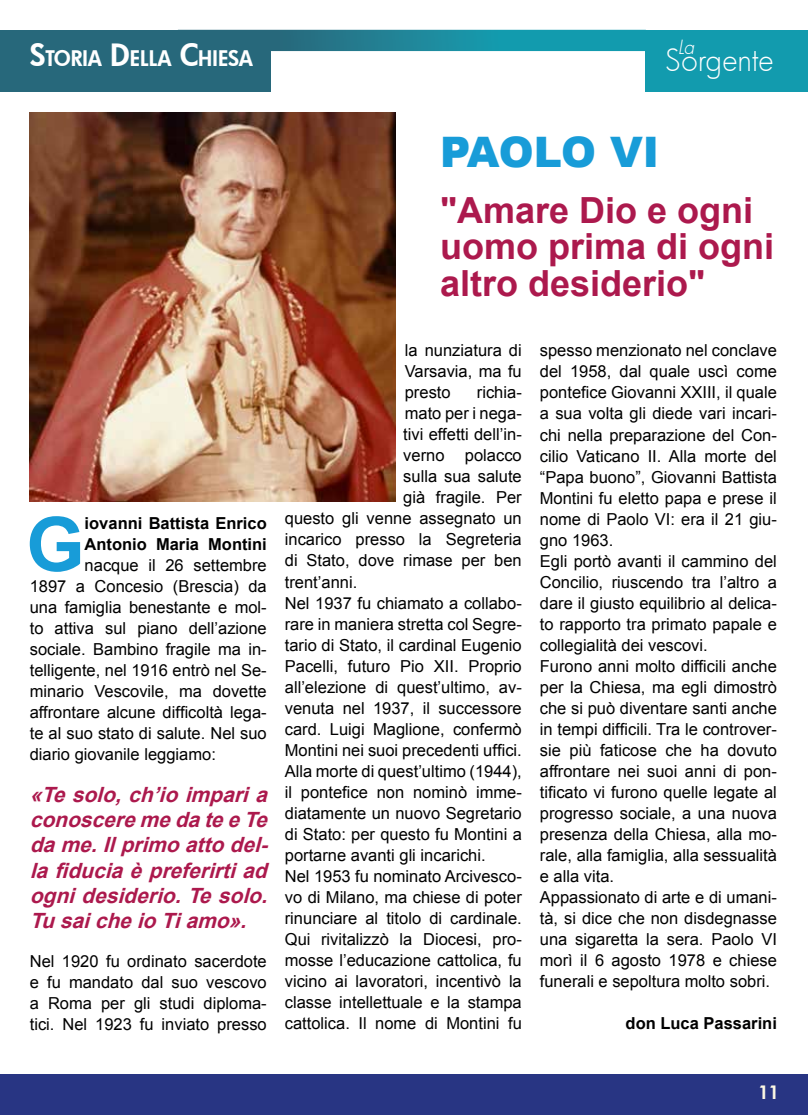
<style>
.page{position:relative;width:808px;height:1115px;background:#fff}
.page>*{position:absolute;margin:0;border:0;box-sizing:border-box;transform-origin:0 0}
.t1{font:700 75.15px "Arial";color:#189cd8}
.t2{font:900 42px "Arial";letter-spacing:-.015em;color:#189cd8}
.t3{font:700 36px/36px "Arial";color:#ac194d}
.t4{font:300 29.7px "Futura";letter-spacing:.005em;color:#fff}
.t5{font:italic 700 21px/25.2px "Arial";color:#ac194d;text-align:justify}
.t6{font:800 21px "Futura";color:#fff}
.t7{font:italic 300 19.05px "Futura";color:#fff}
.t8{font:800 18px "Futura";color:#fcf8e4}
.t9{font:16.5px/21px "Arial";color:#000001;text-align:justify}
.t10{font:700 16.5px/21px "Arial";color:#000001}
.s1{font-size:30px}
</style>
<div class="page">
<div style="left:646px;top:30px;width:162px;height:61px;background:#129bae"></div>
<div style="left:0;top:1074px;width:808px;height:40px;background:#283583"></div>
<svg style="left:271px;top:30px;width:375px;height:21px;background:#1a8b9e"></svg>
<div style="left:0;top:30px;width:271px;height:61px;background:#27687b"></div>
<img style="left:30px;top:112px;width:365px;height:389px">
<p class="t6" style="left:46px;top:44px;width:209px">TORIA <span class="s1">D</span>ELLA <span class="s1">C</span>HIESA</p>
<p class="t7" style="left:678px;top:34px;width:22px">La</p>
<h3 class="t4" style="left:665px;top:40px;width:110px">Sorgente</h3>
<h2 class="t2" style="left:440px;top:121px;width:220px">PAOLO VI</h2>
<h3 class="t3" style="left:440px;top:194px;width:336px">"Amare Dio e ogni uomo prima di ogni altro desiderio"</h3>
<h1 class="t1" style="left:26px;top:495px;width:60px">G</h1>
<p class="t10" style="left:85px;top:513px;width:184px">iovanni Battista Enrico<br>Antonio Maria Montini</p>
<p class="t9" style="left:30px;top:554px;width:239px;text-indent:55px">nacque il 26 settembre 1897 a Concesio (Brescia) da una famiglia benestante e mol&shy;to attiva sul piano dell’azione sociale. Bambino fragile ma in&shy;telligente, nel 1916 entrò nel Se&shy;minario Vescovile, ma dovette affrontare alcune difficoltà lega&shy;te al suo stato di salute. Nel suo diario giovanile leggiamo:</p>
<p class="t5" style="left:30px;top:782px;width:246px">«Tesolo,ch’ioimparia conosceremedateeTe dame.Ilprimoattodel&shy;lafiduciaèpreferirtiad ognidesiderio.Tesolo.<br>TusaicheioTiamo».</p>
<p class="t9" style="left:30px;top:950px;width:239px">Nel 1920 fu ordinato sacerdote e fu mandato dal suo vescovo a Roma per gli studi diploma&shy;tici. Nel 1923 fu inviato presso</p>
<p class="t9" style="left:405px;top:340px;width:118px">la nunziatura di Varsavia, ma fu presto</p>
<p class="t9" style="left:477px;top:382px;width:46px">richia-</p>
<p class="t9" style="left:405px;top:403px;width:119px">mato per i nega-</p>
<p class="t9" style="left:403px;top:424px;width:120px">tivi effetti dell’in-</p>
<p class="t9" style="left:403px;top:445px;width:120px">verno polacco</p>
<p class="t9" style="left:403px;top:466px;width:120px">sulla sua salute</p>
<p class="t9" style="left:403px;top:487px;width:120px">già fragile. Per</p>
<p class="t9" style="left:285px;top:508px;width:238px">questo gli venne assegnato un</p>
<p class="t9" style="left:285px;top:529px;width:238px">incarico presso la Segreteria</p>
<p class="t9" style="left:285px;top:550px;width:238px">di Stato, dove rimase per ben</p>
<p class="t9" style="left:285px;top:571px;width:74px">trent’anni.</p>
<p class="t9" style="left:285px;top:592px;width:238px">Nel 1937 fu chiamato a collabo-</p>
<p class="t9" style="left:285px;top:613px;width:238px">rare in maniera stretta col Segre-</p>
<p class="t9" style="left:285px;top:634px;width:238px">tario di Stato, il cardinal Eugenio</p>
<p class="t9" style="left:285px;top:655px;width:238px">Pacelli, futuro Pio XII. Proprio</p>
<p class="t9" style="left:285px;top:676px;width:238px">all’elezione di quest’ultimo, av-</p>
<p class="t9" style="left:285px;top:697px;width:238px">venuta nel 1937, il successore</p>
<p class="t9" style="left:285px;top:718px;width:238px">card. Luigi Maglione, confermò</p>
<p class="t9" style="left:285px;top:739px;width:238px">Montini nei suoi precedenti uffici.</p>
<p class="t9" style="left:285px;top:760px;width:238px">Alla morte di quest’ultimo (1944),</p>
<p class="t9" style="left:285px;top:781px;width:238px">il pontefice non nominò imme-</p>
<p class="t9" style="left:285px;top:802px;width:238px">diatamente un nuovo Segretario</p>
<p class="t9" style="left:285px;top:823px;width:238px">di Stato: per questo fu Montini a</p>
<p class="t9" style="left:285px;top:844px;width:202px">portarne avanti gli incarichi.</p>
<p class="t9" style="left:285px;top:865px;width:238px">Nel 1953 fu nominato Arcivesco-</p>
<p class="t9" style="left:285px;top:886px;width:238px">vo di Milano, ma chiese di poter</p>
<p class="t9" style="left:285px;top:907px;width:238px">rinunciare al titolo di cardinale.</p>
<p class="t9" style="left:285px;top:928px;width:238px">Qui rivitalizzò la Diocesi, pro-</p>
<p class="t9" style="left:285px;top:949px;width:238px">mosse l’educazione cattolica, fu</p>
<p class="t9" style="left:285px;top:970px;width:238px">vicino ai lavoratori, incentivò la</p>
<p class="t9" style="left:285px;top:991px;width:238px">classe intellettuale e la stampa</p>
<p class="t9" style="left:285px;top:1012px;width:238px">cattolica. Il nome di Montini fu</p>
<p class="t9" style="left:540px;top:340px;width:239px;text-align:left">spesso menzionato nel conclave del 1958, dal quale uscì come pontefice Giovanni XXIII, il quale a sua volta gli diede vari incari&shy;chi nella preparazione del Con&shy;cilio Vaticano II. Alla morte del “Papa buono”, Giovanni Battista<br>Montini fu eletto papa e prese il nome di Paolo VI: era il 21 giu&shy;gno 1963.<br>Egli portò avanti il cammino del<br>Concilio, riuscendo tra l’altro a dare il giusto equilibrio al delica&shy;to rapporto tra primato papale e collegialità dei vescovi.<br>Furono anni molto difficili anche per la Chiesa, ma egli dimostrò che si può diventare santi anche in tempi difficili. Tra le controver&shy;sie più faticose che ha dovuto affrontare nei suoi anni di pon&shy;tificato vi furono quelle legate al progresso sociale, a una nuova presenza della Chiesa, alla mo&shy;rale, alla famiglia, alla sessualità e alla vita.<br>Appassionato di arte e di umani&shy;tà, si dice che non disdegnasse una sigaretta la sera. Paolo VI morì il 6 agosto 1978 e chiese funerali e sepoltura molto sobri.</p>
<p class="t10" style="left:626px;top:1012px;width:153px">don Luca Passarini</p>
<p class="t8" style="left:758px;top:1079px;width:22px">11</p>
</div>
